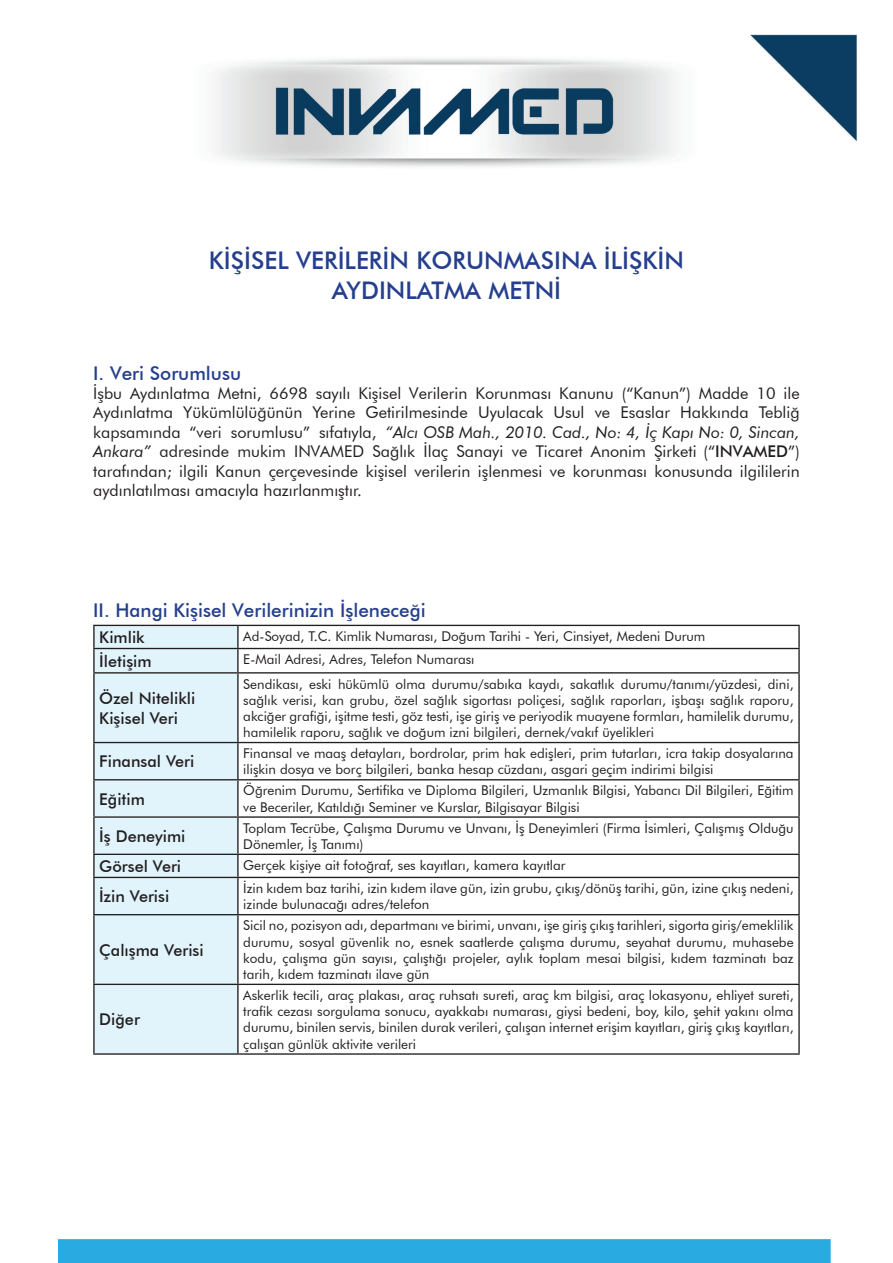
<style>
.page{position:relative;width:893px;height:1263px;background:#fff}
.page>*{position:absolute;margin:0;border:0;box-sizing:border-box;transform-origin:0 0}
.t1{font:500 24.3px/29.1px "Futura BT";color:#253f8e;text-align:center}
.t2{font:500 18.9px "Futura BT";color:#253f8e}
.t3{font:16.2px/19.5px "Futura BT";color:#231f20;text-align:justify}
.t4{font:500 16.2px/19.5px "Futura BT";color:#231f20}
.t5{font:13.5px/16.2px "Futura BT";color:#231f20}
.s1{font-style:italic}
.s2{font-weight:500}
</style>
<div class="page">
<img style="left:58px;top:34px;width:799px;height:1229px">
<div style="left:95px;top:626px;width:142px;height:427px;background:#e1f4fc"></div>
<hr style="left:93px;top:625px;width:145px;height:1px;background:#231f20">
<hr style="left:93px;top:626px;width:2px;height:22px;background:#231f20">
<hr style="left:238px;top:625px;width:562px;height:1px;background:#231f20">
<hr style="left:237px;top:626px;width:2px;height:22px;background:#231f20">
<hr style="left:798px;top:626px;width:2px;height:22px;background:#231f20">
<hr style="left:93px;top:648px;width:145px;height:1px;background:#231f20">
<hr style="left:93px;top:649px;width:2px;height:23px;background:#231f20">
<hr style="left:238px;top:648px;width:562px;height:1px;background:#231f20">
<hr style="left:237px;top:649px;width:2px;height:23px;background:#231f20">
<hr style="left:798px;top:649px;width:2px;height:23px;background:#231f20">
<hr style="left:93px;top:672px;width:145px;height:1px;background:#231f20">
<hr style="left:93px;top:673px;width:2px;height:69px;background:#231f20">
<hr style="left:238px;top:672px;width:562px;height:1px;background:#231f20">
<hr style="left:237px;top:673px;width:2px;height:69px;background:#231f20">
<hr style="left:798px;top:673px;width:2px;height:69px;background:#231f20">
<hr style="left:93px;top:742px;width:145px;height:1px;background:#231f20">
<hr style="left:93px;top:743px;width:2px;height:36px;background:#231f20">
<hr style="left:238px;top:742px;width:562px;height:1px;background:#231f20">
<hr style="left:237px;top:743px;width:2px;height:36px;background:#231f20">
<hr style="left:798px;top:743px;width:2px;height:36px;background:#231f20">
<hr style="left:93px;top:779px;width:145px;height:1px;background:#231f20">
<hr style="left:93px;top:780px;width:2px;height:36px;background:#231f20">
<hr style="left:238px;top:779px;width:562px;height:1px;background:#231f20">
<hr style="left:237px;top:780px;width:2px;height:36px;background:#231f20">
<hr style="left:798px;top:780px;width:2px;height:36px;background:#231f20">
<hr style="left:93px;top:816px;width:145px;height:2px;background:#231f20">
<hr style="left:93px;top:818px;width:2px;height:36px;background:#231f20">
<hr style="left:238px;top:816px;width:562px;height:2px;background:#231f20">
<hr style="left:237px;top:818px;width:2px;height:36px;background:#231f20">
<hr style="left:798px;top:818px;width:2px;height:36px;background:#231f20">
<hr style="left:93px;top:854px;width:145px;height:1px;background:#231f20">
<hr style="left:93px;top:855px;width:2px;height:22px;background:#231f20">
<hr style="left:238px;top:854px;width:562px;height:1px;background:#231f20">
<hr style="left:237px;top:855px;width:2px;height:22px;background:#231f20">
<hr style="left:798px;top:855px;width:2px;height:22px;background:#231f20">
<hr style="left:93px;top:877px;width:145px;height:1px;background:#231f20">
<hr style="left:93px;top:878px;width:2px;height:36px;background:#231f20">
<hr style="left:238px;top:877px;width:562px;height:1px;background:#231f20">
<hr style="left:237px;top:878px;width:2px;height:36px;background:#231f20">
<hr style="left:798px;top:878px;width:2px;height:36px;background:#231f20">
<hr style="left:93px;top:914px;width:145px;height:1px;background:#231f20">
<hr style="left:93px;top:915px;width:2px;height:69px;background:#231f20">
<hr style="left:238px;top:914px;width:562px;height:1px;background:#231f20">
<hr style="left:237px;top:915px;width:2px;height:69px;background:#231f20">
<hr style="left:798px;top:915px;width:2px;height:69px;background:#231f20">
<hr style="left:93px;top:984px;width:145px;height:1px;background:#231f20">
<hr style="left:93px;top:985px;width:2px;height:68px;background:#231f20">
<hr style="left:238px;top:984px;width:562px;height:1px;background:#231f20">
<hr style="left:237px;top:985px;width:2px;height:68px;background:#231f20">
<hr style="left:798px;top:985px;width:2px;height:68px;background:#231f20">
<hr style="left:93px;top:1053px;width:145px;height:2px;background:#231f20">
<hr style="left:238px;top:1053px;width:562px;height:2px;background:#231f20">
<h1 class="t1" style="left:209px;top:246px;width:477px">KİŞİSEL VERİLERİN KORUNMASINA İLİŞKİN<br>AYDINLATMA METNİ</h1>
<h2 class="t2" style="left:93px;top:361px;width:149px">I. Veri Sorumlusu</h2>
<p class="t3" style="left:93px;top:383px;width:708px">İşbu Aydınlatma Metni, 6698 sayılı Kişisel Verilerin Korunması Kanunu (“Kanun”) Madde 10 ile Aydınlatma Yükümlülüğünün Yerine Getirilmesinde Uyulacak Usul ve Esaslar Hakkında Tebliğ kapsamında “veri sorumlusu” sıfatıyla, <span class="s1">“Alcı OSB Mah., 2010. Cad., No: 4, İç Kapı No: 0, Sincan, Ankara”</span> adresinde mukim INVAMED Sağlık İlaç Sanayi ve Ticaret Anonim Şirketi (“<span class="s2">INVAMED</span>”) tarafından; ilgili Kanun çerçevesinde kişisel verilerin işlenmesi ve korunması konusunda ilgililerin aydınlatılması amacıyla hazırlanmıştır.</p>
<h2 class="t2" style="left:93px;top:599px;width:334px">II. Hangi Kişisel Verilerinizin İşleneceği</h2>
<p class="t4" style="left:99px;top:627px;width:47px">Kimlik</p>
<p class="t5" style="left:243px;top:628px;width:463px">Ad-Soyad, T.C. Kimlik Numarası, Doğum Tarihi - Yeri, Cinsiyet, Medeni Durum</p>
<p class="t4" style="left:99px;top:651px;width:54px">İletişim</p>
<p class="t5" style="left:243px;top:651px;width:233px">E-Mail Adresi, Adres, Telefon Numarası</p>
<p class="t4" style="left:99px;top:688px;width:97px">Özel Nitelikli<br>Kişisel Veri</p>
<p class="t5" style="left:243px;top:675px;width:552px;text-align:justify">Sendikası, eski hükümlü olma durumu/sabıka kaydı, sakatlık durumu/tanımı/yüzdesi, dini, sağlık verisi, kan grubu, özel sağlık sigortası poliçesi, sağlık raporları, işbaşı sağlık raporu, akciğer grafiği, işitme testi, göz testi, işe giriş ve periyodik muayene formları, hamilelik durumu, hamilelik raporu, sağlık ve doğum izni bilgileri, dernek/vakıf üyelikleri</p>
<p class="t4" style="left:99px;top:752px;width:97px">Finansal Veri</p>
<p class="t5" style="left:243px;top:745px;width:552px">Finansal ve maaş detayları, bordrolar, prim hak edişleri, prim tutarları, icra takip dosyalarına ilişkin dosya ve borç bilgileri, banka hesap cüzdanı, asgari geçim indirimi bilgisi</p>
<p class="t4" style="left:99px;top:789px;width:47px">Eğitim</p>
<p class="t5" style="left:243px;top:782px;width:552px">Öğrenim Durumu, Sertifika ve Diploma Bilgileri, Uzmanlık Bilgisi, Yabancı Dil Bilgileri, Eğitim ve Beceriler, Katıldığı Seminer ve Kurslar, Bilgisayar Bilgisi</p>
<p class="t4" style="left:99px;top:826px;width:88px">İş Deneyimi</p>
<p class="t5" style="left:243px;top:820px;width:552px">Toplam Tecrübe, Çalışma Durumu ve Unvanı, İş Deneyimleri (Firma İsimleri, Çalışmış Olduğu<br>Dönemler, İş Tanımı)</p>
<p class="t4" style="left:99px;top:856px;width:83px">Görsel Veri</p>
<p class="t5" style="left:243px;top:857px;width:324px">Gerçek kişiye ait fotoğraf, ses kayıtları, kamera kayıtlar</p>
<p class="t4" style="left:99px;top:886px;width:72px">İzin Verisi</p>
<p class="t5" style="left:243px;top:880px;width:552px">İzin kıdem baz tarihi, izin kıdem ilave gün, izin grubu, çıkış/dönüş tarihi, gün, izine çıkış nedeni, izinde bulunacağı adres/telefon</p>
<p class="t4" style="left:99px;top:940px;width:106px">Çalışma Verisi</p>
<p class="t5" style="left:243px;top:917px;width:552px;text-align:justify">Sicil no, pozisyon adı, departmanı ve birimi, unvanı, işe giriş çıkış tarihleri, sigorta giriş/emeklilik durumu, sosyal güvenlik no, esnek saatlerde çalışma durumu, seyahat durumu, muhasebe kodu, çalışma gün sayısı, çalıştığı projeler, aylık toplam mesai bilgisi, kıdem tazminatı baz tarih, kıdem tazminatı ilave gün</p>
<p class="t4" style="left:99px;top:1010px;width:42px">Diğer</p>
<p class="t5" style="left:243px;top:987px;width:552px;text-align:justify">Askerlik tecili, araç plakası, araç ruhsatı sureti, araç km bilgisi, araç lokasyonu, ehliyet sureti, trafik cezası sorgulama sonucu, ayakkabı numarası, giysi bedeni, boy, kilo, şehit yakını olma durumu, binilen servis, binilen durak verileri, çalışan internet erişim kayıtları, giriş çıkış kayıtları, çalışan günlük aktivite verileri</p>
</div>
